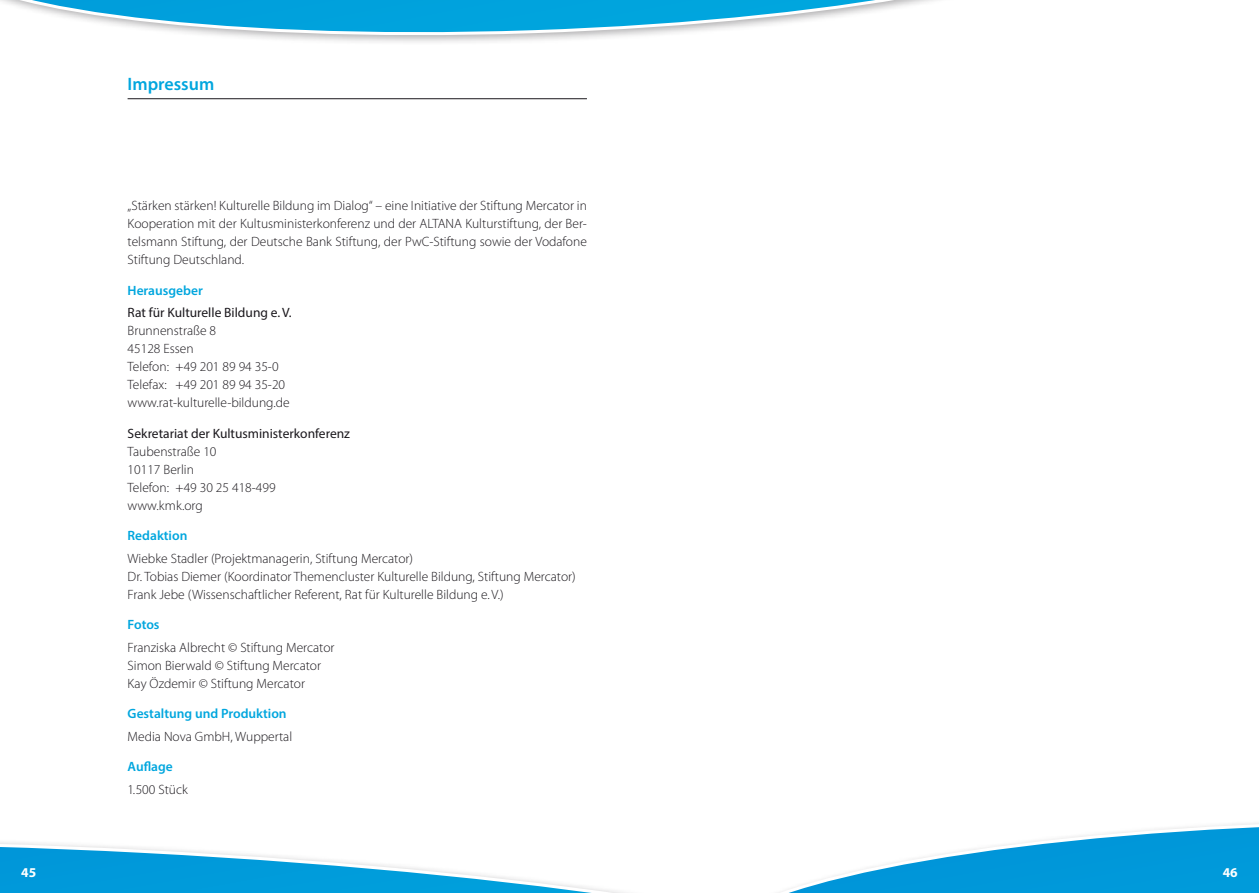
<style>
.page{position:relative;width:1259px;height:893px;background:#fff}
.page>*{position:absolute;margin:0;border:0;box-sizing:border-box;transform-origin:0 0}
.t1{font:600 18px "Myriad Pro";color:#00a6de}
.t2{font:300 13.5px/18px "Myriad Pro";color:#1a171c}
.t3{font:13.5px "Myriad Pro";color:#1a171c}
.t4{font:600 13.5px "Myriad Pro";color:#00a6de}
.t5{font:700 13.5px "Myriad Pro";color:#fff}
</style>
<div class="page">
<svg style="left:0;top:842px;width:625px;height:51px"></svg>
<hr style="left:128px;top:98px;width:459px;height:1px;background:#1a171c">
<svg style="left:779px;top:823px;width:480px;height:70px"></svg>
<svg style="left:0;top:0;width:936px;height:42px"></svg>
<p class="t5" style="left:21px;top:864px;width:16px">45</p>
<h1 class="t1" style="left:128px;top:73px;width:88px">Impressum</h1>
<p class="t2" style="left:128px;top:196px;width:461px;text-align:justify">„Stärken stärken! Kulturelle Bildung im Dialog“ – eine Initiative der Stiftung Mercator in Kooperation mit der Kultusministerkonferenz und der ALTANA Kulturstiftung, der Ber&shy;telsmann Stiftung, der Deutsche Bank Stiftung, der PwC-Stiftung sowie der Vodafone Stiftung Deutschland.</p>
<p class="t4" style="left:128px;top:282px;width:77px">Herausgeber</p>
<p class="t3" style="left:128px;top:304px;width:166px">Rat für Kulturelle Bildung e. V.</p>
<p class="t2" style="left:128px;top:321px;width:164px">Brunnenstraße 8<br>45128 Essen<br>Telefon: +49 201 89 94 35-0<br>Telefax: +49 201 89 94 35-20 www.rat-kulturelle-bildung.de</p>
<p class="t3" style="left:128px;top:425px;width:224px">Sekretariat der Kultusministerkonferenz</p>
<p class="t2" style="left:128px;top:442px;width:150px">Taubenstraße 10<br>10117 Berlin<br>Telefon: +49 30 25 418-499 www.kmk.org</p>
<p class="t4" style="left:128px;top:527px;width:61px">Redaktion</p>
<p class="t2" style="left:128px;top:549px;width:450px">Wiebke Stadler (Projektmanagerin, Stiftung Mercator)<br>Dr. Tobias Diemer (Koordinator Themencluster Kulturelle Bildung, Stiftung Mercator)<br>Frank Jebe (Wissenschaftlicher Referent, Rat für Kulturelle Bildung e. V.)</p>
<p class="t4" style="left:128px;top:616px;width:34px">Fotos</p>
<p class="t2" style="left:128px;top:638px;width:208px">Franziska Albrecht © Stiftung Mercator<br>Simon Bierwald © Stiftung Mercator<br>Kay Özdemir © Stiftung Mercator</p>
<p class="t4" style="left:128px;top:705px;width:161px">Gestaltung und Produktion</p>
<p class="t2" style="left:128px;top:727px;width:166px">Media Nova GmbH, Wuppertal</p>
<p class="t4" style="left:128px;top:758px;width:47px">Auflage</p>
<p class="t2" style="left:128px;top:780px;width:62px">1.500 Stück</p>
<p class="t5" style="left:1222px;top:864px;width:16px">46</p>
</div>
